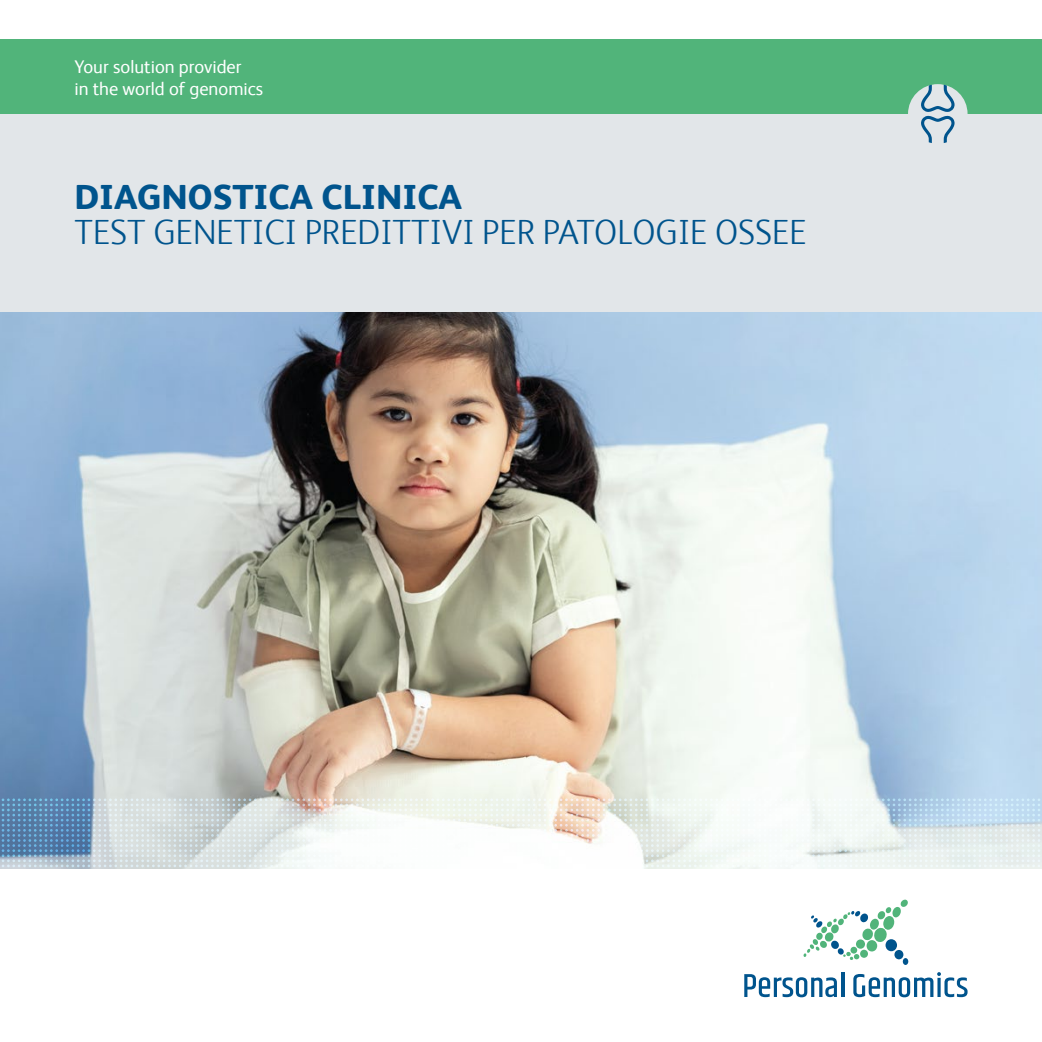
<style>
.page{position:relative;width:1042px;height:1042px;background:#fff}
.page>*{position:absolute;margin:0;border:0;box-sizing:border-box;transform-origin:0 0}
.t1{font:300 35px "FS Albert Pro";color:#00548d}
.t2{font:800 35px "FS Albert Pro";color:#00548d}
.t3{font:18.38px/22.1px "FS Albert Pro";color:#fff}
</style>
<div class="page">
<div style="left:0;top:114px;width:1042px;height:199px;background:#e2e6e9"></div>
<img style="left:0;top:313px;width:1042px;height:555px">
<div style="left:0;top:40px;width:1042px;height:74px;background:#51b47a"></div>
<svg style="left:2px;top:798px;width:1038px;height:69px"></svg>
<svg style="left:744px;top:974px;width:93px;height:23px"></svg>
<hr style="left:841px;top:972px;width:3px;height:25px;background:#00548d">
<svg style="left:853px;top:972px;width:114px;height:25px"></svg>
<svg style="left:803px;top:899px;width:105px;height:66px"></svg>
<div style="left:908px;top:84px;width:59px;height:60px;background:#e2e6e9;border-radius:50%"></div>
<svg style="left:920px;top:85px;width:35px;height:58px"></svg>
<p class="t3" style="left:74px;top:54px;width:190px">Your solution provider<br>in the world of genomics</p>
<h1 class="t2" style="left:74px;top:170px;width:389px">DIAGNOSTICA CLINICA</h1>
<h1 class="t1" style="left:74px;top:208px;width:733px">TEST GENETICI PREDITTIVI PER PATOLOGIE OSSEE</h1>
</div>
